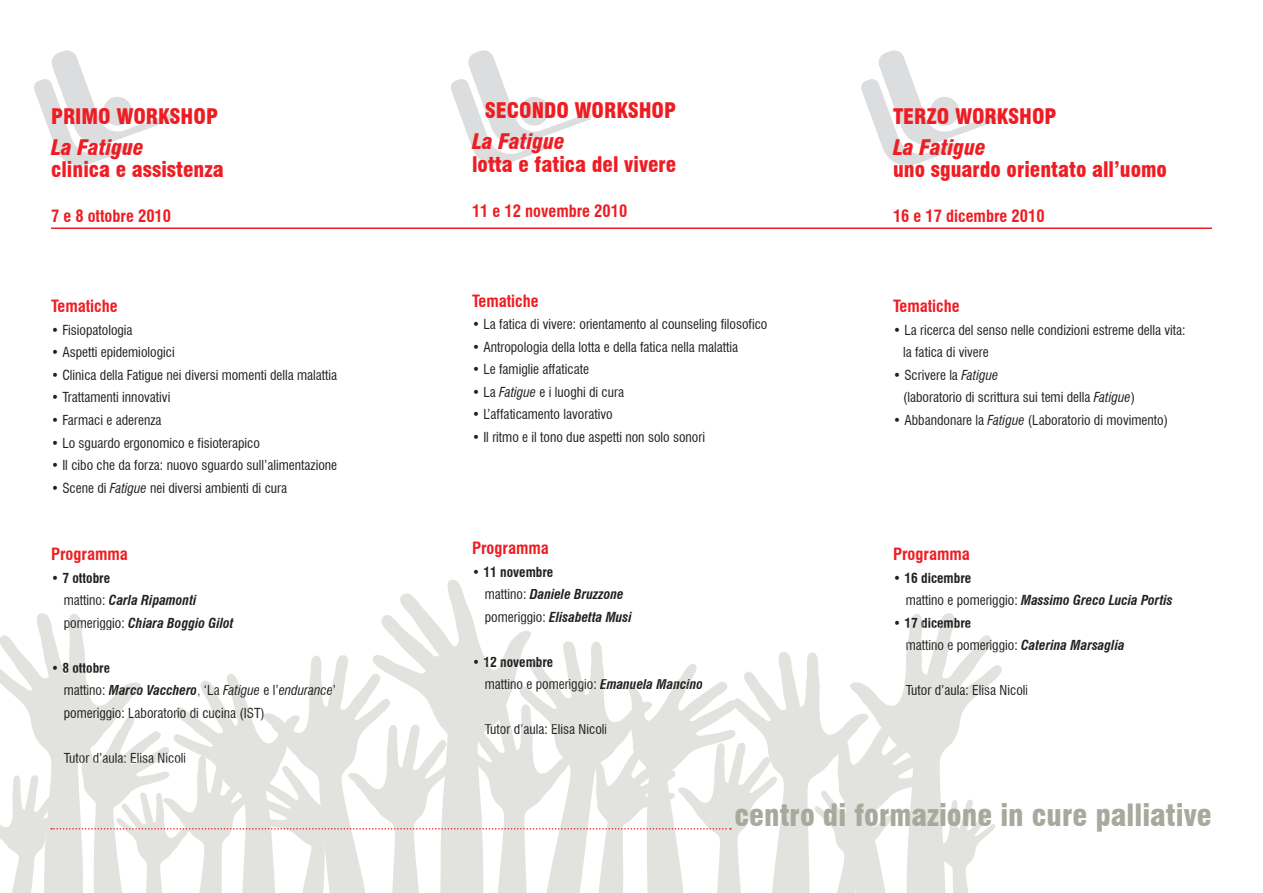
<style>
.page{position:relative;width:1263px;height:893px;background:#fff}
.page>*{position:absolute;margin:0;border:0;box-sizing:border-box;transform-origin:0 0}
.t1{font:900 condensed 30px "Swiss 721 BT";color:#a8a89d}
.t2{font:900 condensed 21px "Swiss 721 BT";color:#ee1d23}
.t3{font:italic 900 condensed 21px "Swiss 721 BT";color:#ee1d23}
.t4{font:700 condensed 16.5px "Swiss 721 BT";color:#ee1d23}
.t5{font:condensed 13.5px/22.5px "Swiss 721 BT";color:#231f20}
.t6{font:italic 700 condensed 13.5px/22.5px "Swiss 721 BT";color:#231f20}
.t7{font:condensed 13.5px/22.5px "Swiss 721 BT";color:#221f1e}
.t8{font:italic 700 condensed 13.5px "Swiss 721 BT";color:#221f1e}
.t9{font:700 condensed 13.5px "Swiss 721 BT";color:#231f20}
.s1{font-style:italic}
.s2{font-weight:400;font-style:normal}
.s3{font-style:normal}
.s4{font-weight:400;font-style:normal;color:#221f1e}
.s5{font-weight:400;color:#221f1e}
.s6{font-weight:700;color:#221f1e}
.s7{color:#221f1e}
.s8{font-weight:700;font-style:italic;color:#221f1e}
.s9{font-weight:700;font-style:italic}
.s10{font-style:italic;color:#221f1e}
.s11{font-style:italic;color:#231f20}
.s12{color:#231f20}
.s13{font-weight:700}
.s14{font-weight:700;color:#231f20}
.s15{font-weight:700;font-style:italic;color:#231f20}
.s16{font-style:normal;color:#221f1e}
</style>
<div class="page">
<svg style="left:400px;top:579px;width:71px;height:34px"></svg>
<svg style="left:451px;top:50px;width:141px;height:116px"></svg>
<svg style="left:34px;top:50px;width:141px;height:116px"></svg>
<svg style="left:861px;top:50px;width:141px;height:116px"></svg>
<hr style="left:51px;top:227px;width:1161px;height:2px;background:#ee1d23">
<svg style="left:0;top:613px;width:1002px;height:280px"></svg>
<h2 class="t2" style="left:51px;top:104px;width:168px">PRIMO WORKSHOP</h2>
<h2 class="t3" style="left:51px;top:135px;width:94px">La Fatigue</h2>
<h2 class="t2" style="left:51px;top:157px;width:174px">clinica e assistenza</h2>
<p class="t4" style="left:51px;top:207px;width:122px">7 e 8 ottobre 2010</p>
<p class="t4" style="left:51px;top:297px;width:68px">Tematiche</p>
<p class="t5" style="left:51px;top:319px;width:83px">• Fisiopatologia</p>
<p class="t5" style="left:51px;top:341px;width:125px">• Aspetti epidemiologici</p>
<p class="t5" style="left:51px;top:364px;width:288px">• Clinica della Fatigue nei diversi momenti della malattia</p>
<p class="t5" style="left:51px;top:386px;width:121px">• Trattamenti innovativi</p>
<p class="t5" style="left:51px;top:409px;width:112px">• Farmaci e aderenza</p>
<p class="t5" style="left:51px;top:431px;width:210px">• Lo sguardo ergonomico e fisioterapico</p>
<p class="t5" style="left:51px;top:454px;width:288px">• Il cibo che da forza: nuovo sguardo sull’alimentazione</p>
<p class="t5" style="left:51px;top:476px;width:238px">• Scene di <span class="s1">Fatigue</span> nei diversi ambienti di cura</p>
<p class="t4" style="left:51px;top:544px;width:78px">Programma</p>
<p class="t6" style="left:64px;top:566px;width:171px;text-indent:-13px"><span class="s2">•</span> <span class="s3">7 ottobre<br></span><span class="s2">mattino:</span> Carla Ripamonti <span class="s4">pom</span><span class="s2">eriggio:</span> Chiara Boggio Gilot</p>
<p class="t9" style="left:51px;top:659px;width:61px"><span class="s5">•</span> obre</p>
<p class="t5" style="left:62px;top:656px;width:275px"><span class="s6">8 ott<br></span><span class="s7">matti</span>no: <span class="s8">Marco</span> <span class="s9">Vacchero</span>, ‘La <span class="s10">Fatig</span> e l’<span class="s1">endurance</span><span class="s7">’</span></p>
<p class="t7" style="left:64px;top:679px;width:203px;text-indent:184px"><span class="s11">ue </span>pomeriggio: <span class="s12">aborato</span>rio di cucina (IS )</p>
<p class="t7" style="left:128px;top:701px;width:8px">L</p>
<p class="t7" style="left:64px;top:746px;width:124px">Tutor d’aul Elisa Ni<span class="s12">coli</span></p>
<p class="t5" style="left:254px;top:701px;width:8px">T</p>
<p class="t5" style="left:118px;top:746px;width:11px">a:</p>
<h2 class="t2" style="left:485px;top:98px;width:193px">SECONDO WORKSHOP</h2>
<h2 class="t3" style="left:472px;top:129px;width:94px">La Fatigue</h2>
<h2 class="t2" style="left:472px;top:152px;width:206px">lotta e fatica del vivere</h2>
<p class="t4" style="left:472px;top:201px;width:157px">11 e 12 novembre 2010</p>
<p class="t4" style="left:472px;top:291px;width:68px">Tematiche</p>
<p class="t5" style="left:472px;top:313px;width:297px">• La fatica di vivere: orientamento al counseling filosofico</p>
<p class="t5" style="left:472px;top:336px;width:268px">• Antropologia della lotta e della fatica nella malattia</p>
<p class="t5" style="left:472px;top:358px;width:118px">• Le famiglie affaticate</p>
<p class="t5" style="left:472px;top:381px;width:154px">• La <span class="s1">Fatigue</span> e i luoghi di cura</p>
<p class="t5" style="left:472px;top:403px;width:142px">• L’affaticamento lavorativo</p>
<p class="t5" style="left:472px;top:426px;width:235px">• Il ritmo e il tono due aspetti non solo sonori</p>
<p class="t4" style="left:472px;top:538px;width:78px">Programma</p>
<p class="t6" style="left:485px;top:561px;width:149px;text-indent:-13px"><span class="s3">• 11 novembre<br></span><span class="s2">mattino:</span> Daniele Bruzzone <span class="s2">pomeriggio:</span> Elisabetta Musi</p>
<p class="t7" style="left:485px;top:651px;width:140px;text-indent:-13px"><span class="s13">•</span> <span class="s14">12 novembre<br></span>mattino e pomeriggio: <span class="s15">ma</span></p>
<p class="t8" style="left:600px;top:676px;width:104px">E nuela Mancin<span class="s12">o</span></p>
<p class="t5" style="left:485px;top:718px;width:124px">Tutor d’aula: E<span class="s7">lisa Nicoli</span></p>
<h2 class="t2" style="left:893px;top:104px;width:165px">TERZO WORKSHOP</h2>
<h2 class="t3" style="left:893px;top:135px;width:94px">La Fatigue</h2>
<h2 class="t2" style="left:893px;top:157px;width:275px">uno sguardo orientato all’uomo</h2>
<p class="t4" style="left:893px;top:207px;width:153px">16 e 17 dicembre 2010</p>
<p class="t4" style="left:893px;top:297px;width:68px">Tematiche</p>
<p class="t5" style="left:903px;top:319px;width:284px;text-indent:-10px">• La ricerca del senso nelle condizioni estreme della vita: la fatica di vivere</p>
<p class="t5" style="left:903px;top:364px;width:233px;text-indent:-10px">• Scrivere la <span class="s1">Fatigue<br></span>(laboratorio di scrittura sui temi della <span class="s1">Fatigue</span>)</p>
<p class="t5" style="left:893px;top:409px;width:276px">• Abbandonare la <span class="s1">Fatigue</span> (Laboratorio di movimento)</p>
<p class="t4" style="left:893px;top:544px;width:78px">Programma</p>
<p class="t6" style="left:906px;top:566px;width:268px;text-indent:-13px"><span class="s3">• 16 dicembre<br></span><span class="s2">mattino e pomeriggio:</span> Massimo Greco Lucia Portis</p>
<p class="t6" style="left:906px;top:611px;width:220px;text-indent:-13px"><span class="s3">• 1</span><span class="s16">7 dicemb</span><span class="s3">re<br></span><span class="s4">mattino e pomeri</span><span class="s2">ggio:</span> Caterina Marsaglia</p>
<p class="t7" style="left:906px;top:679px;width:124px">Tutor d’aula: Elis<span class="s12">a Nicoli</span></p>
<h1 class="t1" style="left:734px;top:798px;width:479px">centro di formazione in cure palliative</h1>
</div>
